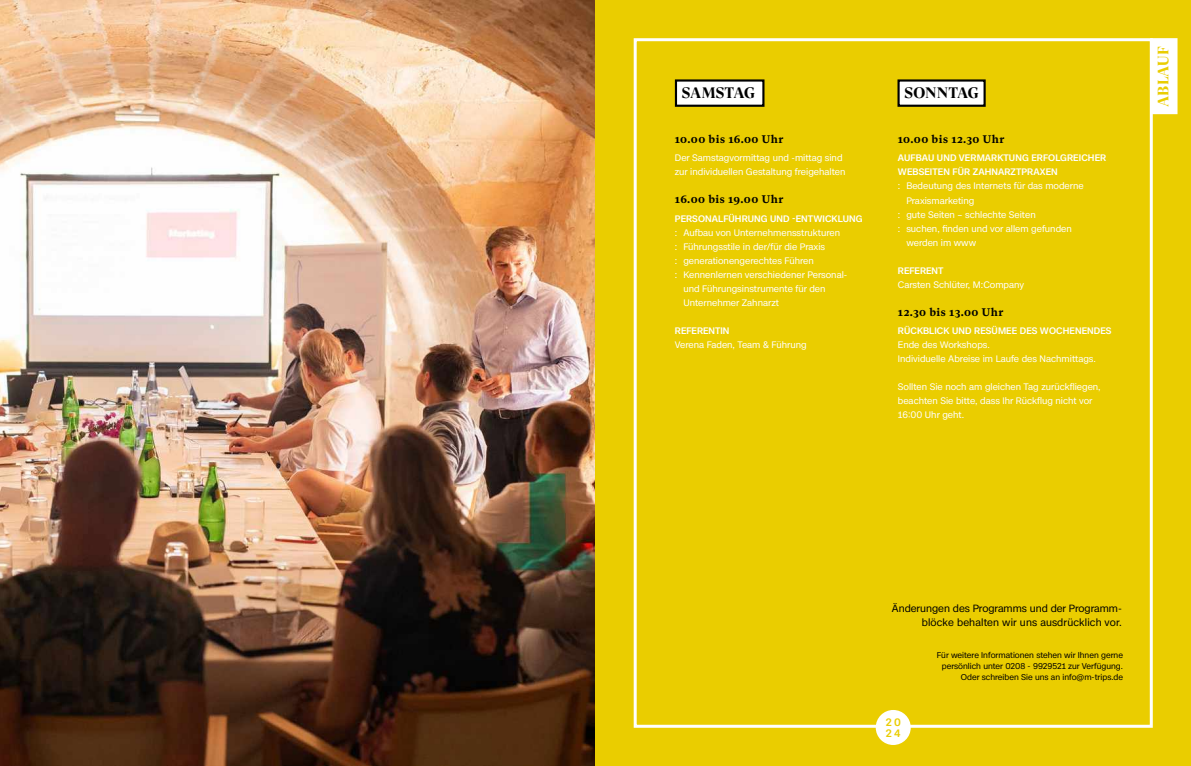
<style>
.page{position:relative;width:1191px;height:766px;background:#fff}
.page>*{position:absolute;margin:0;border:0;box-sizing:border-box;transform-origin:0 0}
.t1{font:700 15.1px "GT Super Display";letter-spacing:.01em;color:#000}
.t2{font:700 15.1px "GT Super Display";letter-spacing:.02em;color:#eacd00}
.t3{font:700 11px "GT Super Text";letter-spacing:.04em;color:#000}
.t4{font:500 10.3px/11.4px "Case";color:#eacd00}
.t5{font:10px/14px "Case";color:#000;text-align:right}
.t6{font:9px/14px "Case";color:#fff}
.t7{font:500 9px/14px "Case";letter-spacing:.01em;color:#fff}
.t8{font:8px/11px "Case";color:#000;text-align:right}
</style>
<div class="page">
<img style="left:0;top:0;width:595px;height:765px">
<div style="left:595px;top:0;width:596px;height:765px;background:#eacd00"></div>
<div style="left:633px;top:38px;width:519px;height:689px;background:#eacd00;border:3px solid #fff"></div>
<div style="left:875px;top:709px;width:35px;height:35px;background:#fff;border-radius:50%"></div>
<div style="left:1150px;top:38px;width:27px;height:76px;background:#fff"></div>
<div style="left:676px;top:80px;width:87px;height:26px;background:#fff"></div>
<div style="left:675px;top:79px;width:89px;height:28px;border:2px solid #000"></div>
<div style="left:898px;top:80px;width:86px;height:26px;background:#fff"></div>
<div style="left:897px;top:79px;width:88px;height:28px;border:2px solid #000"></div>
<h1 class="t1" style="left:682px;top:84px;width:75px">SAMSTAG</h1>
<h1 class="t1" style="left:904px;top:84px;width:76px">SONNTAG</h1>
<p class="t3" style="left:675px;top:133px;width:110px">10.00 bis 16.00 Uhr</p>
<p class="t6" style="left:675px;top:151px;width:172px">Der Samstagvormittag und -mittag sind zur individuellen Gestaltung freigehalten</p>
<p class="t3" style="left:675px;top:193px;width:110px">16.00 bis 19.00 Uhr</p>
<p class="t7" style="left:675px;top:211px;width:189px">PERSONALFÜHRUNG UND -ENTWICKLUNG</p>
<p class="t6" style="left:675px;top:225px;width:167px">: Aufbau von Unternehmensstrukturen</p>
<p class="t6" style="left:675px;top:239px;width:152px">: Führungsstile in der/für die Praxis</p>
<p class="t6" style="left:675px;top:253px;width:140px">: generationengerechtes Führen</p>
<p class="t6" style="left:675px;top:267px;width:174px">: Kennenlernen verschiedener Personal-</p>
<p class="t6" style="left:683px;top:281px;width:144px">und Führungsinstrumente für den</p>
<p class="t6" style="left:683px;top:295px;width:97px">Unternehmer Zahnarzt</p>
<p class="t7" style="left:675px;top:323px;width:56px">REFERENTIN</p>
<p class="t6" style="left:675px;top:337px;width:133px">Verena Faden, Team &amp; Führung</p>
<p class="t3" style="left:898px;top:133px;width:108px">10.00 bis 12.30 Uhr</p>
<p class="t7" style="left:898px;top:151px;width:210px">AUFBAU UND VERMARKTUNG ERFOLGREICHER<br>WEBSEITEN FÜR ZAHNARZTPRAXEN</p>
<p class="t6" style="left:898px;top:179px;width:187px">: Bedeutung des Internets für das moderne</p>
<p class="t6" style="left:906px;top:193px;width:69px">Praxismarketing</p>
<p class="t6" style="left:898px;top:207px;width:139px">: gute Seiten – schlechte Seiten</p>
<p class="t6" style="left:898px;top:221px;width:175px">: suchen, finden und vor allem gefunden</p>
<p class="t6" style="left:906px;top:235px;width:71px">werden im www</p>
<p class="t7" style="left:898px;top:263px;width:47px">REFERENT</p>
<p class="t6" style="left:898px;top:277px;width:128px">Carsten Schlüter, M:Company</p>
<p class="t3" style="left:898px;top:305px;width:107px">12.30 bis 13.00 Uhr</p>
<p class="t7" style="left:898px;top:323px;width:215px">RÜCKBLICK UND RESÜMEE DES WOCHENENDES</p>
<p class="t6" style="left:898px;top:337px;width:199px">Ende des Workshops.<br>Individuelle Abreise im Laufe des Nachmittags.</p>
<p class="t6" style="left:898px;top:379px;width:204px">Sollten Sie noch am gleichen Tag zurückfliegen, beachten Sie bitte, dass Ihr Rückflug nicht vor<br>16:00 Uhr geht.</p>
<h1 class="t2" style="left:1155px;top:107px;width:62px;rotate:-90deg">ABLAUF</h1>
<p class="t5" style="left:892px;top:601px;width:231px">Änderungen des Programms und der Programm&shy;blöcke behalten wir uns ausdrücklich vor.</p>
<p class="t4" style="left:886px;top:716px;width:17px">20<br>24</p>
<p class="t8" style="left:937px;top:649px;width:188px">Für weitere Informationen stehen wir Ihnen gerne persönlich unter 0208 - 9929521 zur Verfügung.<br>Oder schreiben Sie uns an info@m-trips.de</p>
</div>
